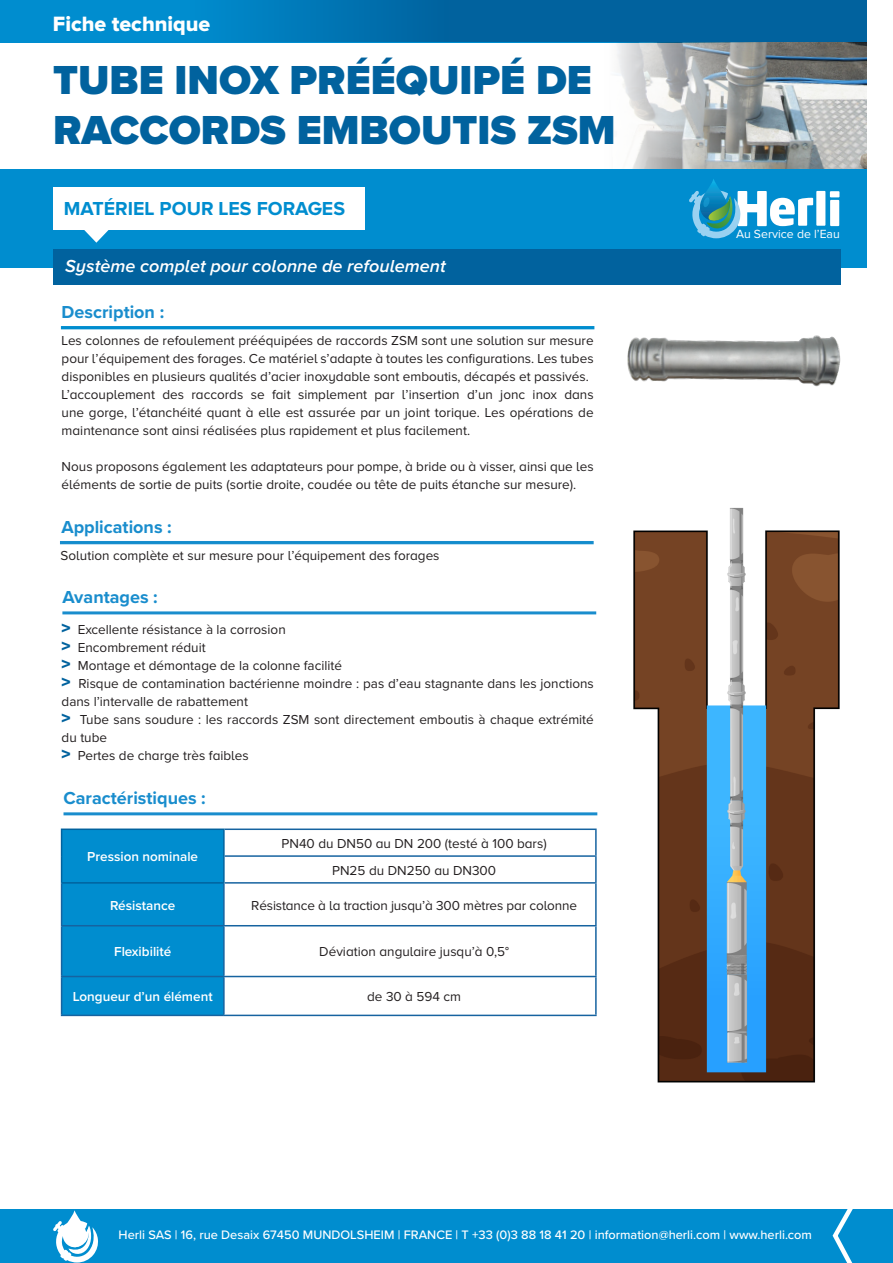
<style>
.page{position:relative;width:893px;height:1263px;background:#fff}
.page>*{position:absolute;margin:0;border:0;box-sizing:border-box;transform-origin:0 0}
.t1{font:900 42px/50.4px "Proxima Nova";color:#01629e}
.t2{font:800 21.45px "Proxima Nova A";color:#fff}
._4_Sub_1_productbesc{font:700 19.5px "Proxima Nova A";color:#008dcf}
.t3{font:700 18px "Proxima Nova";color:#198dcd}
._4_Sub_1_productbesc-2{font:italic 600 18px "Proxima Nova A";color:#fff}
.t4{font:13.5px/18px "Proxima Nova A";color:#231f20;text-align:justify}
.t5{font:13.5px/18px "Proxima Nova";color:#231f20}
.t6{font:600 13.5px "Proxima Nova";color:#fff}
.t7{font:500 12.75px "Proxima Nova";color:#fff}
.t8{font:12.3px "Proxima Nova";color:#fff}
.s1{font-weight:900;font-size:18px;color:#01629e}
.s2{font-family:"Proxima Nova";font-weight:900;font-size:18px;color:#01629e}
</style>
<div class="page">
<div style="left:0;top:1210px;width:893px;height:53px;background:#008dcf"></div>
<svg style="left:832px;top:1210px;width:21px;height:53px"></svg>
<svg style="left:53px;top:1210px;width:45px;height:52px"></svg>
<div style="left:0;top:0;width:866px;height:42px;background:#008dcf"></div>
<svg style="left:243px;top:0;width:623px;height:42px;background:#0067a4"></svg>
<img style="left:595px;top:507px;width:245px;height:576px">
<img style="left:608px;top:42px;width:258px;height:127px">
<img style="left:627px;top:335px;width:214px;height:52px">
<div style="left:0;top:169px;width:866px;height:99px;background:#008dcf"></div>
<div style="left:53px;top:249px;width:787px;height:35px;background:#01629e"></div>
<svg style="left:84px;top:230px;width:25px;height:13px"></svg>
<div style="left:53px;top:188px;width:312px;height:42px;background:#fff"></div>
<div style="left:816px;top:191px;width:9px;height:35px;background:#fff"></div>
<svg style="left:830px;top:191px;width:9px;height:35px"></svg>
<svg style="left:689px;top:179px;width:124px;height:59px"></svg>
<hr style="left:61px;top:326px;width:533px;height:3px;background:#008dcf">
<div style="left:60px;top:541px;width:534px;height:3px;background:#008dcf;border:2px solid #198dcd"></div>
<div style="left:62px;top:611px;width:534px;height:3px;border:2px solid #198dcd"></div>
<div style="left:64px;top:812px;width:533px;height:3px;border:2px solid #198dcd"></div>
<hr style="left:225px;top:828px;width:372px;height:2px;background:#1663a0">
<hr style="left:225px;top:855px;width:372px;height:2px;background:#1663a0">
<hr style="left:225px;top:882px;width:372px;height:2px;background:#1663a0">
<hr style="left:224px;top:925px;width:373px;height:1px;background:#1663a0">
<hr style="left:224px;top:976px;width:373px;height:1px;background:#1663a0">
<hr style="left:61px;top:1015px;width:163px;height:1px;background:#1663a0">
<hr style="left:224px;top:1015px;width:373px;height:1px;background:#1663a0">
<hr style="left:223px;top:884px;width:2px;height:41px;background:#1663a0">
<hr style="left:223px;top:926px;width:2px;height:50px;background:#1663a0">
<hr style="left:223px;top:977px;width:2px;height:38px;background:#1663a0">
<hr style="left:595px;top:830px;width:2px;height:25px;background:#1663a0">
<hr style="left:595px;top:857px;width:2px;height:25px;background:#1663a0">
<hr style="left:595px;top:884px;width:2px;height:41px;background:#1663a0">
<hr style="left:595px;top:926px;width:2px;height:50px;background:#1663a0">
<hr style="left:595px;top:977px;width:2px;height:38px;background:#1663a0">
<hr style="left:61px;top:828px;width:164px;height:2px;background:#01629e">
<hr style="left:223px;top:830px;width:2px;height:26px;background:#01629e">
<div style="left:61px;top:830px;width:163px;height:185px;background:#008dcf"></div>
<hr style="left:223px;top:856px;width:2px;height:26px;background:#01629e">
<hr style="left:61px;top:882px;width:164px;height:2px;background:#01629e">
<h2 class="t2" style="left:53px;top:11px;width:159px">Fiche technique</h2>
<p class="t1" style="left:53px;top:54px;width:564px">TUBE INOX PRÉÉQUIPÉ DE<br>RACCORDS EMBOUTIS ZSM</p>
<p class="_4_Sub_1_productbesc" style="left:64px;top:198px;width:283px">MATÉRIEL POUR LES FORAGES</p>
<p class="_4_Sub_1_productbesc-2" style="left:65px;top:256px;width:382px">Système complet pour colonne de refoulement</p>
<p class="t3" style="left:62px;top:299px;width:104px">Description :</p>
<p class="t4" style="left:62px;top:331px;width:533px">Les colonnes de refoulement prééquipées de raccords ZSM sont une solution sur mesure pour l’équipement des forages. Ce matériel s’adapte à toutes les configurations. Les tubes disponibles en plusieurs qualités d’acier inoxydable sont emboutis, décapés et passivés.</p>
<p class="t4" style="left:62px;top:385px;width:533px">L’accouplement des raccords se fait simplement par l’insertion d’un jonc inox dans une gorge, l’étanchéité quant à elle est assurée par un joint torique. Les opérations de maintenance sont ainsi réalisées plus rapidement et plus facilement.</p>
<p class="t4" style="left:62px;top:457px;width:533px">Nous proposons également les adaptateurs pour pompe, à bride ou à visser, ainsi que les éléments de sortie de puits (sortie droite, coudée ou tête de puits étanche sur mesure).</p>
<p class="t3" style="left:61px;top:513px;width:112px">Applications :</p>
<p class="t4" style="left:61px;top:546px;width:380px">Solution complète et sur mesure pour l’équipement des forages</p>
<p class="t3" style="left:62px;top:583px;width:97px">Avantages :</p>
<p class="t5" style="left:62px;top:620px;width:226px"><span class="s1">&gt;</span> Excellente résistance à la corrosion</p>
<p class="t5" style="left:62px;top:638px;width:146px"><span class="s1">&gt;</span> Encombrement réduit</p>
<p class="t5" style="left:62px;top:656px;width:282px"><span class="s1">&gt;</span> Montage et démontage de la colonne facilité</p>
<p class="t5" style="left:62px;top:674px;width:534px"><span class="s1">&gt;</span> Risque de contamination bactérienne moindre : pas d’eau stagnante dans les jonctions dans l’intervalle de rabattement</p>
<p class="t5" style="left:62px;top:710px;width:534px"><span class="s1">&gt;</span> Tube sans soudure : les raccords ZSM sont directement emboutis à chaque extrémité du tube</p>
<p class="t4" style="left:62px;top:746px;width:189px"><span class="s2">&gt;</span> Pertes de charge très faibles</p>
<p class="t3" style="left:63px;top:784px;width:144px">Caractéristiques :</p>
<p class="t6" style="left:87px;top:847px;width:112px">Pression nominale</p>
<p class="t4" style="left:282px;top:834px;width:267px">PN40 du DN50 au DN 200 (testé à 100 bars)</p>
<p class="t4" style="left:332px;top:861px;width:165px">PN25 du DN250 au DN300</p>
<p class="t6" style="left:110px;top:895px;width:67px">Résistance</p>
<p class="t4" style="left:251px;top:896px;width:327px">Résistance à la traction jusqu’à 300 mètres par colonne</p>
<p class="t6" style="left:114px;top:942px;width:59px">Flexibilité</p>
<p class="t4" style="left:319px;top:943px;width:191px">Déviation angulaire jusqu’à 0,5°</p>
<p class="t6" style="left:73px;top:987px;width:141px">Longueur d’un élément</p>
<p class="t4" style="left:367px;top:988px;width:95px">de 30 à 594 cm</p>
<p class="t8" style="left:736px;top:227px;width:105px">Au Service de l’Eau</p>
<p class="t7" style="left:119px;top:1225px;width:695px">Herli SAS | 16, rue Desaix 67450 MUNDOLSHEIM | FRANCE | T +33 (0)3 88 18 41 20 | information@herli.com | www.herli.com</p>
</div>
